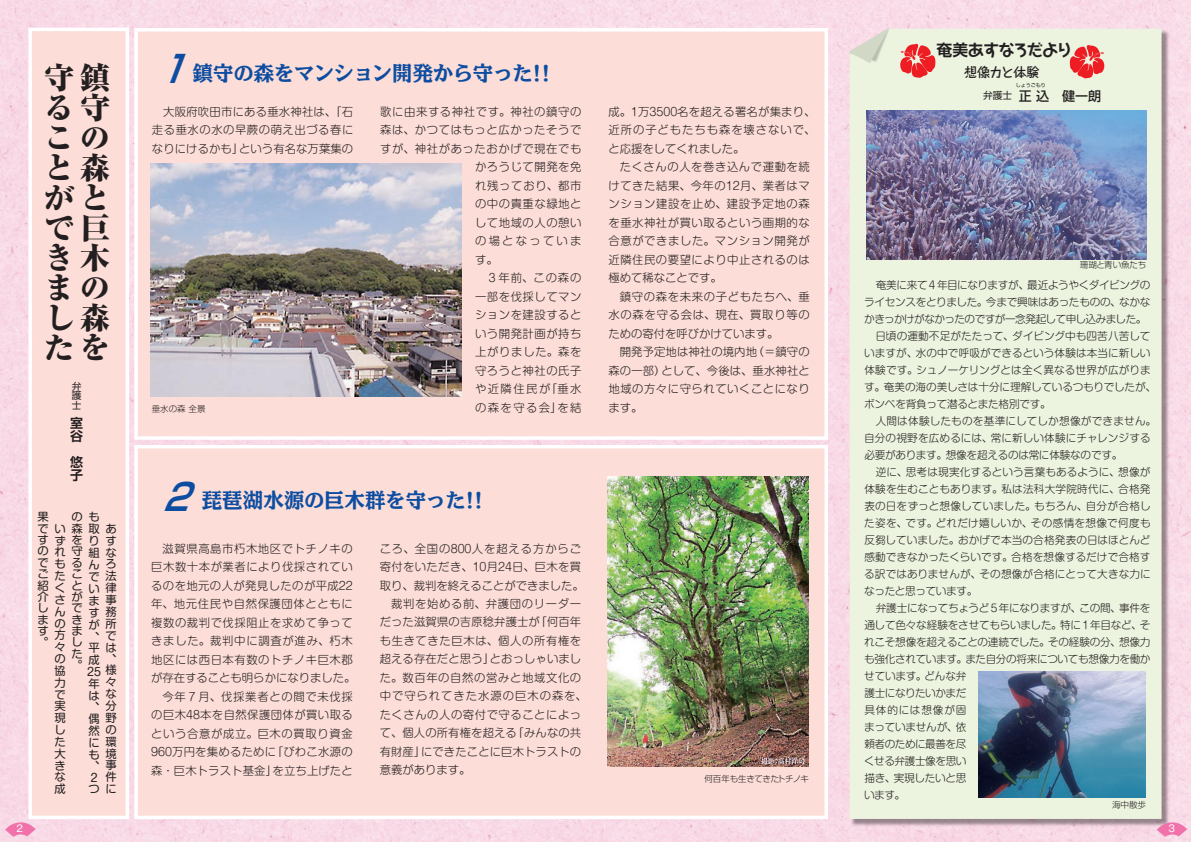
<style>
.page{position:relative;width:1191px;height:842px;background:#f9dae7}
.page>*{position:absolute;margin:0;border:0;box-sizing:border-box;transform-origin:0 0}
.t1{font:italic 700 37px "Shin Go Pr 6 De";color:#0d4da1;scale:.9 1}
.t2{font:800 expanded 30px/30px "Ryumin Pr 6";color:#231f20}
.t3{font:21px "Ro NOW Std ME";letter-spacing:-.04em;color:#0d4da1}
.t4{font:700 15.8px "Hase Toppo Std De";letter-spacing:-.065em;color:#231f20}
.t5{font:500 13px "Shin Go";color:#231f20}
.t6{font:700 13px "Taka Hand Std De";letter-spacing:-.05em;color:#231f20}
.t7{font:700 13px/13px "Shin Go Pr 6 De";color:#231f20}
.t8{font:300 11.3px/18.5px "Shin M Go Pr 6";letter-spacing:.05em;color:#231f20;text-align:justify}
.t9{font:300 11.3px "Shin M Go Pr 6";letter-spacing:.01em;color:#231f20}
.t10{font:11.3px/11.8px "Shin M Go Pr 6";color:#231f20;text-align:justify}
.t11{font:300 11.3px "Shin M Go Pr 6";color:#231f20}
.t12{font:300 11.3px "Shin M Go Pr 6";letter-spacing:.085em;color:#231f20}
.t13{font:300 11.3px "Shin M Go Pr 6";letter-spacing:.02em;color:#231f20}
.t14{font:300 11.3px "Shin M Go Pr 6";letter-spacing:.125em;color:#231f20}
.t15{font:300 11.3px "Shin M Go Pr 6";letter-spacing:.08em;color:#231f20}
.t16{font:300 11.3px "Shin M Go Pr 6";letter-spacing:.2em;color:#231f20}
.t17{font:300 10.6px "Shin M Go Pr 6";letter-spacing:-.015em;color:#231f20}
.t18{font:300 10.6px "Shin M Go Pr 6";letter-spacing:.005em;color:#231f20}
.t19{font:300 10.6px "Shin M Go Pr 6";letter-spacing:.015em;color:#231f20}
.t20{font:300 10.6px "Shin M Go Pr 6";letter-spacing:-.035em;color:#231f20}
.t21{font:300 10.6px "Shin M Go Pr 6";letter-spacing:-.05em;color:#231f20}
.t22{font:300 10.6px "Shin M Go Pr 6";letter-spacing:.025em;color:#231f20}
.t23{font:300 10.6px "Shin M Go Pr 6";letter-spacing:-.04em;color:#231f20}
.t24{font:300 10.6px "Shin M Go Pr 6";letter-spacing:-.045em;color:#231f20}
.t25{font:300 10.6px "Shin M Go Pr 6";letter-spacing:.08em;color:#231f20}
.t26{font:9.7px/9.7px "Shin Go";color:#231f20;text-align:justify}
.t27{font:9.5px "Gothic MB101 Pr 6";color:#fff}
.t28{font:300 8.5px "Shin Go Pr 6";letter-spacing:-.02em;color:#231f20}
.t29{font:300 8.5px "Shin Go Pr 6";letter-spacing:-.045em;color:#231f20}
.t30{font:5px "Shin Go";color:#231f20}
.s1{font-family:"Shin Go Pr 6 De"}
</style>
<div class="page">
<img style="left:849px;top:29px;width:321px;height:798px">
<div style="left:849px;top:29px;width:312px;height:790px;background:#ecf4df"></div>
<img style="left:813px;top:0;width:111px;height:97px">
<svg style="left:849px;top:29px;width:39px;height:34px"></svg>
<div style="left:134px;top:28px;width:694px;height:412px;background:#fcddd7;border:4px solid #fff"></div>
<div style="left:134px;top:445px;width:694px;height:374px;background:#fcddd7;border:4px solid #fff"></div>
<div style="left:28px;top:28px;width:101px;height:791px;background:#fcddd7;border:4px solid #fff"></div>
<img style="left:866px;top:110px;width:280px;height:149px">
<img style="left:978px;top:671px;width:167px;height:126px">
<img style="left:151px;top:164px;width:310px;height:233px">
<img style="left:607px;top:477px;width:201px;height:290px">
<svg style="left:1069px;top:45px;width:36px;height:34px"></svg>
<svg style="left:899px;top:43px;width:36px;height:35px"></svg>
<svg style="left:5px;top:822px;width:31px;height:15px"></svg>
<svg style="left:1156px;top:822px;width:31px;height:15px"></svg>
<p class="t4" style="left:936px;top:38px;width:137px"><span class="s1">奄美</span>あすなろだより</p>
<p class="t1" style="left:159px;top:39px;width:54px">1</p>
<p class="t2" style="left:44px;top:62px;width:67px">守鎮る守このと森がとで巨き木まのし森たを</p>
<p class="t6" style="left:964px;top:63px;width:77px">想像力と体験</p>
<p class="t3" style="left:192px;top:59px;width:359px">鎮守の森をマンション開発から守った!!</p>
<p class="t30" style="left:1015px;top:82px;width:31px">しょうごもり</p>
<p class="t5" style="left:983px;top:88px;width:119px"><sup>弁護士</sup> 正 込　健一朗</p>
<p class="t13" style="left:608px;top:102px;width:208px">成。1万3500名を超える署名が集まり、</p>
<p class="t12" style="left:608px;top:121px;width:208px">近所の子どもたちも森を壊さないで、</p>
<p class="t11" style="left:608px;top:139px;width:138px">と応援をしてくれました。</p>
<p class="t8" style="left:620px;top:157px;width:191px">たくさんの人を巻き込んで運動を続</p>
<p class="t8" style="left:608px;top:175px;width:203px">けてきた結果、今年の12月、業者はマ</p>
<p class="t8" style="left:608px;top:194px;width:203px">ンション建設を止め、建設予定地の森</p>
<p class="t8" style="left:608px;top:212px;width:203px">を垂水神社が買い取るという画期的な</p>
<p class="t8" style="left:608px;top:231px;width:203px">合意ができました。マンション開発が</p>
<p class="t8" style="left:608px;top:249px;width:203px">近隣住民の要望により中止されるのは</p>
<p class="t11" style="left:608px;top:269px;width:115px">極めて稀なことです。</p>
<p class="t8" style="left:620px;top:286px;width:191px">鎮守の森を未来の子どもたちへ、垂</p>
<p class="t8" style="left:608px;top:305px;width:203px">水の森を守る会は、現在、買取り等の</p>
<p class="t11" style="left:608px;top:324px;width:172px">ための寄付を呼びかけています。</p>
<p class="t9" style="left:620px;top:343px;width:191px">開発予定地は神社の境内地（＝鎮守の</p>
<p class="t9" style="left:608px;top:361px;width:203px">森の一部）として、今後は、垂水神社と</p>
<p class="t8" style="left:608px;top:379px;width:203px">地域の方々に守られていくことになり</p>
<p class="t8" style="left:608px;top:397px;width:36px">ます。</p>
<p class="t8" style="left:152px;top:101px;width:203px;text-indent:11px">大阪府吹田市にある垂水神社は、「石走る垂水の水の早蕨の萌え出づる春になりにけるかも」という有名な万葉集の</p>
<p class="t8" style="left:380px;top:101px;width:203px">歌に由来する神社です。神社の鎮守の</p>
<p class="t8" style="left:380px;top:120px;width:203px">森は、かつてはもっと広かったそうで</p>
<p class="t8" style="left:380px;top:138px;width:203px">すが、神社があったおかげで現在でも</p>
<p class="t8" style="left:475px;top:157px;width:108px">かろうじて開発を免</p>
<p class="t8" style="left:475px;top:175px;width:108px">れ残っており、都市</p>
<p class="t8" style="left:475px;top:194px;width:108px">の中の貴重な緑地と</p>
<p class="t8" style="left:475px;top:212px;width:108px">して地域の人の憩い</p>
<p class="t16" style="left:475px;top:232px;width:108px">の場となっていま</p>
<p class="t8" style="left:475px;top:249px;width:24px">す。</p>
<p class="t8" style="left:486px;top:268px;width:97px">３年前、この森の</p>
<p class="t8" style="left:475px;top:286px;width:108px">一部を伐採してマン</p>
<p class="t8" style="left:475px;top:305px;width:108px">ションを建設すると</p>
<p class="t8" style="left:475px;top:323px;width:108px">いう開発計画が持ち</p>
<p class="t8" style="left:475px;top:342px;width:108px">上がりました。森を</p>
<p class="t8" style="left:475px;top:360px;width:108px">守ろうと神社の氏子</p>
<p class="t14" style="left:475px;top:380px;width:108px">や近隣住民が「垂水</p>
<p class="t14" style="left:475px;top:398px;width:108px">の森を守る会」を結</p>
<p class="t28" style="left:1079px;top:258px;width:68px">珊瑚と青い魚たち</p>
<p class="t20" style="left:875px;top:276px;width:276px">奄美に来て４年目になりますが、最近ようやくダイビングの</p>
<p class="t17" style="left:864px;top:293px;width:288px">ライセンスをとりました。今まで興味はあったものの、なかな</p>
<p class="t21" style="left:864px;top:310px;width:283px">かきっかけがなかったのですが一念発起して申し込みました。</p>
<p class="t18" style="left:875px;top:327px;width:277px">日頃の運動不足がたたって、ダイビング中も四苦八苦して</p>
<p class="t18" style="left:864px;top:344px;width:288px">いますが、水の中で呼吸ができるという体験は本当に新しい</p>
<p class="t18" style="left:864px;top:361px;width:288px">体験です。シュノーケリングとは全く異なる世界が広がりま</p>
<p class="t17" style="left:864px;top:378px;width:293px">す。奄美の海の美しさは十分に理解しているつもりでしたが、</p>
<p class="t17" style="left:864px;top:395px;width:188px">ボンベを背負って潜るとまた格別です。</p>
<p class="t19" style="left:875px;top:412px;width:282px">人間は体験したものを基準にしてしか想像ができません。</p>
<p class="t18" style="left:864px;top:429px;width:288px">自分の視野を広めるには、常に新しい体験にチャレンジする</p>
<p class="t17" style="left:864px;top:446px;width:259px">必要があります。想像を超えるのは常に体験なのです。</p>
<p class="t18" style="left:875px;top:463px;width:276px">逆に、思考は現実化するという言葉もあるように、想像が</p>
<p class="t19" style="left:864px;top:480px;width:288px">体験を生むこともあります。私は法科大学院時代に、合格発</p>
<p class="t19" style="left:864px;top:497px;width:288px">表の日をずっと想像していました。もちろん、自分が合格し</p>
<p class="t22" style="left:864px;top:514px;width:288px">た姿を、です。どれだけ嬉しいか、その感情を想像で何度も</p>
<p class="t17" style="left:864px;top:531px;width:288px">反芻していました。おかげで本当の合格発表の日はほとんど</p>
<p class="t18" style="left:864px;top:548px;width:288px">感動できなかったくらいです。合格を想像するだけで合格す</p>
<p class="t18" style="left:864px;top:565px;width:288px">る訳ではありませんが、その想像が合格にとって大きな力に</p>
<p class="t20" style="left:864px;top:582px;width:115px">なったと思っています。</p>
<p class="t17" style="left:875px;top:599px;width:276px">弁護士になってちょうど５年になりますが、この間、事件を</p>
<p class="t17" style="left:864px;top:616px;width:288px">通して色々な経験をさせてもらいました。特に１年目など、そ</p>
<p class="t17" style="left:864px;top:633px;width:288px">れこそ想像を超えることの連続でした。その経験の分、想像力</p>
<p class="t20" style="left:864px;top:650px;width:288px">も強化されています。また自分の将来についても想像力を働か</p>
<p class="t17" style="left:864px;top:667px;width:104px">せています。どんな弁</p>
<p class="t23" style="left:864px;top:684px;width:104px">護士になりたいかまだ</p>
<p class="t25" style="left:864px;top:701px;width:104px">具体的には想像が固</p>
<p class="t17" style="left:864px;top:718px;width:104px">まっていませんが、依</p>
<p class="t24" style="left:864px;top:735px;width:104px">頼者のために最善を尽</p>
<p class="t23" style="left:864px;top:752px;width:104px">くせる弁護士像を思い</p>
<p class="t17" style="left:864px;top:769px;width:104px">描き、実現したいと思</p>
<p class="t17" style="left:864px;top:786px;width:42px">います。</p>
<p class="t26" style="left:72px;top:380px;width:11px">弁護士</p>
<p class="t7" style="left:70px;top:416px;width:14px">室谷</p>
<p class="t7" style="left:70px;top:455px;width:14px">悠子</p>
<p class="t28" style="left:152px;top:402px;width:55px">垂水の森 全景</p>
<p class="t1" style="left:163px;top:467px;width:54px">2</p>
<p class="t3" style="left:201px;top:485px;width:283px">琵琶湖水源の巨木群を守った!!</p>
<p class="t10" style="left:87px;top:511px;width:15px;text-align:left">も取り組んでいますが、平成<br>25年は、偶然にも、<br>２つ</p>
<p class="t10" style="left:37px;top:511px;width:12px;line-height:11.3px">果ですのでご紹介します。</p>
<p class="t10" style="left:71px;top:511px;width:13px;line-height:11.3px">の森を守ることができました。</p>
<p class="t10" style="left:105px;top:522px;width:13px">あすなろ法律事務所では、様々な分野の環境事件に</p>
<p class="t10" style="left:54px;top:522px;width:13px">いずれもたくさんの方々の協力で実現した大きな成</p>
<p class="t8" style="left:151px;top:538px;width:206px;text-align:right">滋賀県高島市朽木地区でトチノキの巨木数十本が業者により伐採されているのを地元の人が発見したのが平成22年、地元住民や自然保護団体とともに複数の裁判で伐採阻止を求めて争ってきました。裁判中に調査が進み、朽木地区には西日本有数のトチノキ巨木郡が存在することも明らかになりました。今年７月、伐採業者との間で未伐採の巨木48本を自然保護団体が買い取るという合意が成立。巨木の買取り資金<br>960万円を集めるために「びわこ水源の森・巨木トラスト基金」を立ち上げたと</p>
<p class="t15" style="left:380px;top:539px;width:203px">ころ、全国の800人を超える方からご</p>
<p class="t8" style="left:380px;top:557px;width:203px">寄付をいただき、10月24日、巨木を買</p>
<p class="t11" style="left:380px;top:576px;width:206px">取り、裁判を終えることができました。</p>
<p class="t8" style="left:391px;top:594px;width:192px">裁判を始める前、弁護団のリーダー</p>
<p class="t9" style="left:380px;top:613px;width:203px">だった滋賀県の吉原稔弁護士が「何百年</p>
<p class="t8" style="left:380px;top:631px;width:203px">も生きてきた巨木は、個人の所有権を</p>
<p class="t9" style="left:380px;top:650px;width:203px">超える存在だと思う」とおっしゃいまし</p>
<p class="t8" style="left:380px;top:668px;width:203px">た。数百年の自然の営みと地域文化の</p>
<p class="t12" style="left:380px;top:687px;width:209px">中で守られてきた水源の巨木の森を、</p>
<p class="t8" style="left:380px;top:705px;width:203px">たくさんの人の寄付で守ることによっ</p>
<p class="t9" style="left:380px;top:724px;width:203px">て、個人の所有権を超える「みんなの共</p>
<p class="t9" style="left:380px;top:743px;width:203px">有財産」にできたことに巨木トラストの</p>
<p class="t11" style="left:380px;top:761px;width:92px">意義があります。</p>
<p class="t29" style="left:704px;top:771px;width:106px">何百年も生きてきたトチノキ</p>
<p class="t28" style="left:1112px;top:798px;width:35px">海中散歩</p>
<p class="t27" style="left:17px;top:821px;width:8px">2</p>
<p class="t27" style="left:1168px;top:821px;width:8px">3</p>
</div>
